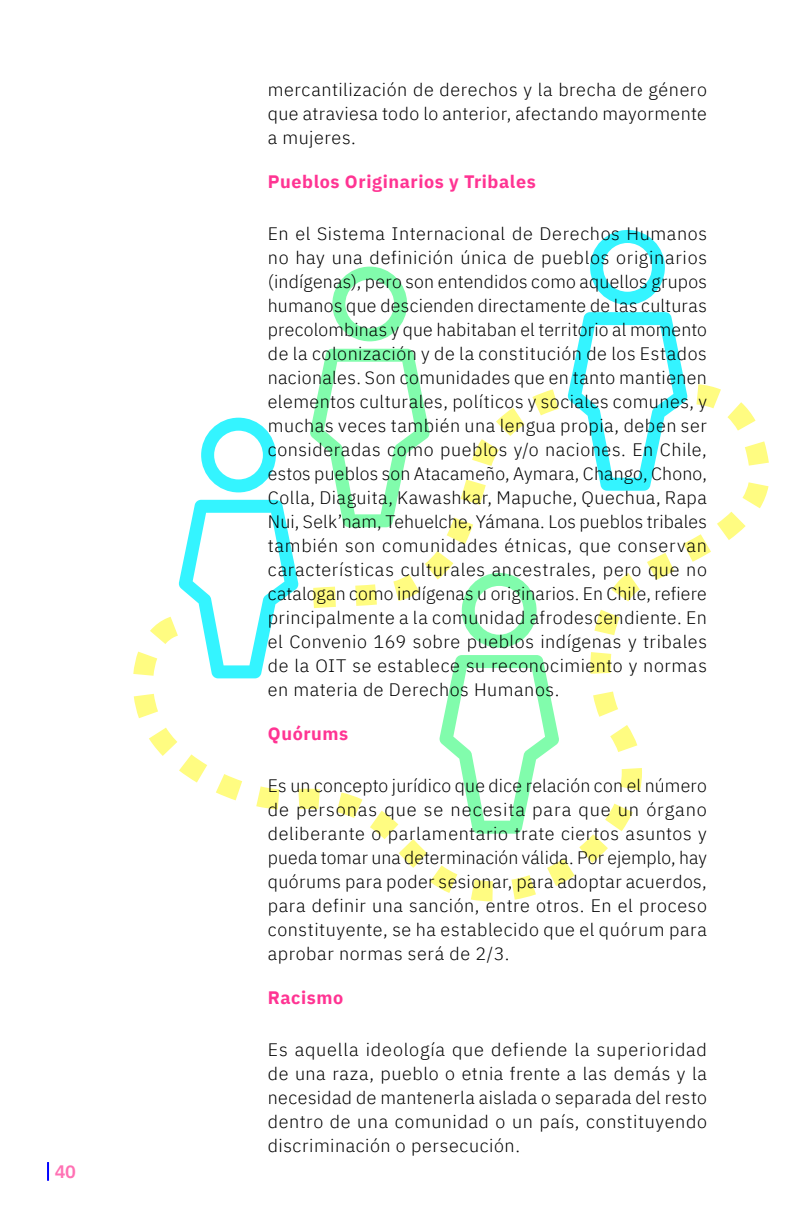
<style>
.page{position:relative;width:792px;height:1224px;background:#fff}
.page>*{position:absolute;margin:0;border:0;box-sizing:border-box;transform-origin:0 0}
.t1{font:300 18px/24px "IBM Plex Sans";letter-spacing:.03em;color:#000;text-align:justify}
.t2{font:700 18px "IBM Plex Sans";letter-spacing:.035em;color:#ff3493}
.t3{font:600 18px "IBM Plex Sans";color:#ff71b4}
</style>
<div class="page">
<svg style="left:47px;top:1162px;width:2px;height:19px"></svg>
<svg style="left:133px;top:230px;width:636px;height:671px"></svg>
<p class="t3" style="left:55px;top:1158px;width:23px">40</p>
<p class="t1" style="left:268px;top:76px;width:441px">mercantilización de derechos y la brecha de género que atraviesa todo lo anterior, afectando mayormente a mujeres.</p>
<p class="t2" style="left:268px;top:167px;width:270px">Pueblos Originarios y Tribales</p>
<p class="t1" style="left:268px;top:220px;width:441px">En el Sistema Internacional de Derechos Humanos no hay una definición única de pueblos originarios (indígenas), pero son entendidos como aquellos grupos humanos que descienden directamente de las culturas precolombinas y que habitaban el territorio al momento de la colonización y de la constitución de los Estados nacionales. Son comunidades que en tanto mantienen elementos culturales, políticos y sociales comunes, y muchas veces también una lengua propia, deben ser consideradas como pueblos y/o naciones. En Chile, estos pueblos son Atacameño, Aymara, Chango, Chono, Colla, Diaguita, Kawashkar, Mapuche, Quechua, Rapa Nui, Selk’nam, Tehuelche, Yámana. Los pueblos tribales también son comunidades étnicas, que conservan características culturales ancestrales, pero que no catalogan como indígenas u originarios. En Chile, refiere principalmente a la comunidad afrodescendiente. En el Convenio 169 sobre pueblos indígenas y tribales de la OIT se establece su reconocimiento y normas en materia de Derechos Humanos.</p>
<p class="t2" style="left:268px;top:719px;width:82px">Quórums</p>
<p class="t1" style="left:268px;top:772px;width:441px">Es un concepto jurídico que dice relación con el número de personas que se necesita para que un órgano deliberante o parlamentario trate ciertos asuntos y pueda tomar una determinación válida. Por ejemplo, hay quórums para poder sesionar, para adoptar acuerdos, para definir una sanción, entre otros. En el proceso constituyente, se ha establecido que el quórum para aprobar normas será de 2/3.</p>
<p class="t2" style="left:268px;top:983px;width:77px">Racismo</p>
<p class="t1" style="left:268px;top:1036px;width:441px">Es aquella ideología que defiende la superioridad de una raza, pueblo o etnia frente a las demás y la necesidad de mantenerla aislada o separada del resto dentro de una comunidad o un país, constituyendo discriminación o persecución.</p>
</div>
